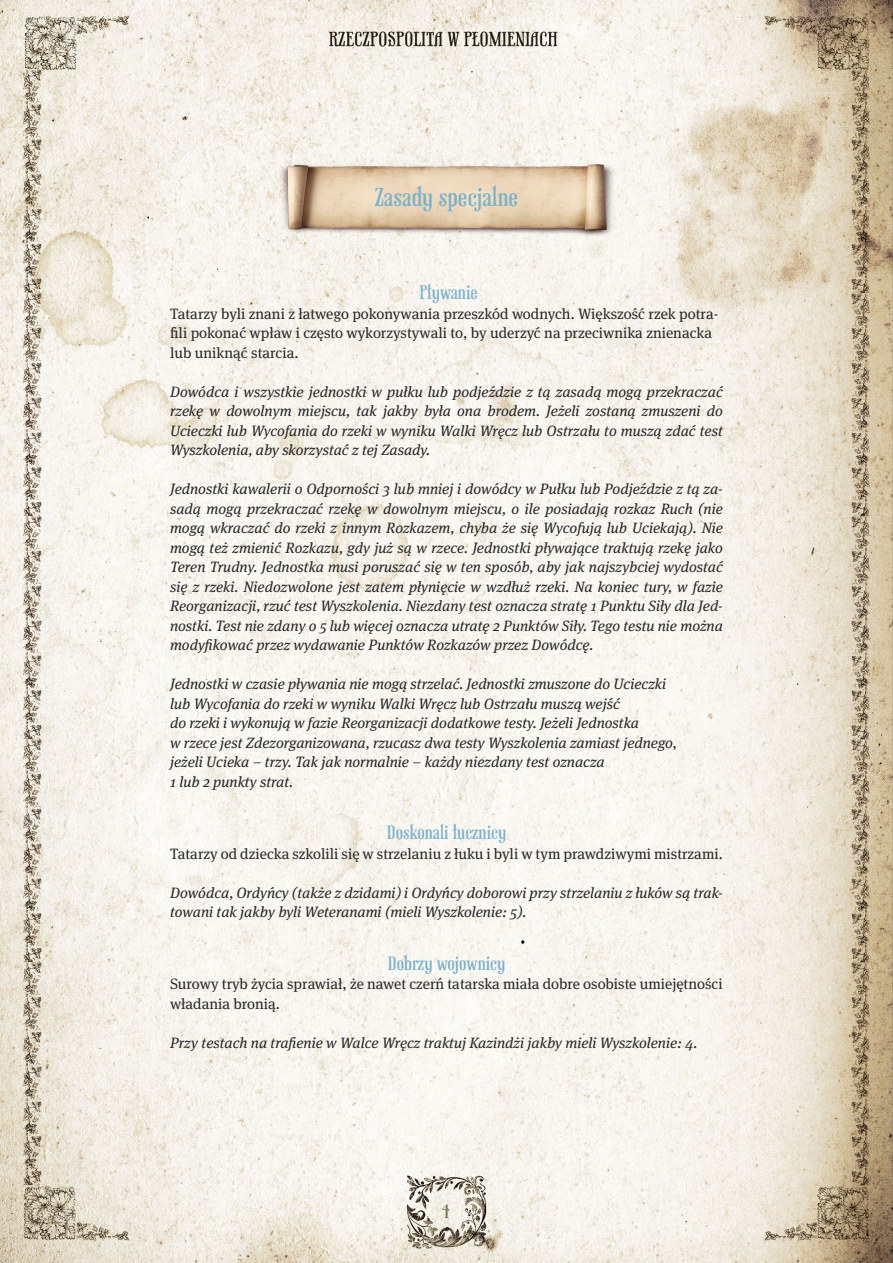
<style>
.page{position:relative;width:893px;height:1263px;background:#fff}
.page>*{position:absolute;margin:0;border:0;box-sizing:border-box;transform-origin:0 0}
.t1{font:24px "Phaeton";color:#7ab1ca}
.t2{font:18px "Phaeton";color:#7ab1ca}
.t3{font:18px "Phaeton";color:#70734e}
.t4{font:italic 15px/19.5px "Meta Serif Pro";color:#292829;text-align:justify}
.t5{font:15px/19.5px "Meta Serif Pro";color:#292829}
</style>
<div class="page">
<img style="left:0;top:0;width:893px;height:1263px">
<img style="left:275px;top:119px;width:343px;height:157px">
<h1 class="t1" style="left:375px;top:181px;width:145px">Zasady specjalne</h1>
<p class="t2" style="left:419px;top:280px;width:60px">Pływanie</p>
<p class="t5" style="left:170px;top:303px;width:550px">Tatarzy byli znani z łatwego pokonywania przeszkód wodnych. Większość rzek potra&shy;fili pokonać wpław i często wykorzystywali to, by uderzyć na przeciwnika znienacka lub uniknąć starcia.</p>
<p class="t4" style="left:170px;top:381px;width:554px">Dowódca i wszystkie jednostki w pułku lub podjeździe z tą zasadą mogą przekraczać rzekę w dowolnym miejscu, tak jakby była ona brodem. Jeżeli zostaną zmuszeni do Ucieczki lub Wycofania do rzeki w wyniku Walki Wręcz lub Ostrzału to muszą zdać test Wyszkolenia, aby skorzystać z tej Zasady.</p>
<p class="t4" style="left:170px;top:478px;width:554px">Jednostki kawalerii o Odporności 3 lub mniej i dowódcy w Pułku lub Podjeździe z tą za&shy;sadą mogą przekraczać rzekę w dowolnym miejscu, o ile posiadają rozkaz Ruch (nie mogą wkraczać do rzeki z innym Rozkazem, chyba że się Wycofują lub Uciekają). Nie mogą też zmienić Rozkazu, gdy już są w rzece. Jednostki pływające traktują rzekę jako Teren Trudny. Jednostka musi poruszać się w ten sposób, aby jak najszybciej wydostać się z rzeki. Niedozwolone jest zatem płynięcie w wzdłuż rzeki. Na koniec tury, w fazie Reorganizacji, rzuć test Wyszkolenia. Niezdany test oznacza stratę 1 Punktu Siły dla Jed&shy;nostki. Test nie zdany o 5 lub więcej oznacza utratę 2 Punktów Siły. Tego testu nie można modyfikować przez wydawanie Punktów Rozkazów przez Dowódcę.</p>
<p class="t4" style="left:170px;top:673px;width:508px;text-align:left">Jednostki w czasie pływania nie mogą strzelać. Jednostki zmuszone do Ucieczki lub Wycofania do rzeki w wyniku Walki Wręcz lub Ostrzału muszą wejść<br>do rzeki i wykonują w fazie Reorganizacji dodatkowe testy. Jeżeli Jednostka<br>w rzece jest Zdezorganizowana, rzucasz dwa testy Wyszkolenia zamiast jednego, jeżeli Ucieka – trzy. Tak jak normalnie – każdy niezdany test oznacza<br>1 lub 2 punkty strat.</p>
<p class="t2" style="left:387px;top:820px;width:121px">Doskonali łucznicy</p>
<p class="t5" style="left:170px;top:843px;width:554px">Tatarzy od dziecka szkolili się w strzelaniu z łuku i byli w tym prawdziwymi mistrzami.</p>
<p class="t4" style="left:170px;top:882px;width:554px">Dowódca, Ordyńcy (także z dzidami) i Ordyńcy doborowi przy strzelaniu z łuków są trak&shy;towani tak jakby byli Weteranami (mieli Wyszkolenie: 5).</p>
<p class="t2" style="left:388px;top:951px;width:119px">Dobrzy wojownicy</p>
<p class="t5" style="left:170px;top:973px;width:554px">Surowy tryb życia sprawiał, że nawet czerń tatarska miała dobre osobiste umiejętności władania bronią.</p>
<p class="t4" style="left:170px;top:1032px;width:529px">Przy testach na trafienie w Walce Wręcz traktuj Kazindżi jakby mieli Wyszkolenie: 4.</p>
<p class="t3" style="left:442px;top:1198px;width:9px">4</p>
</div>
